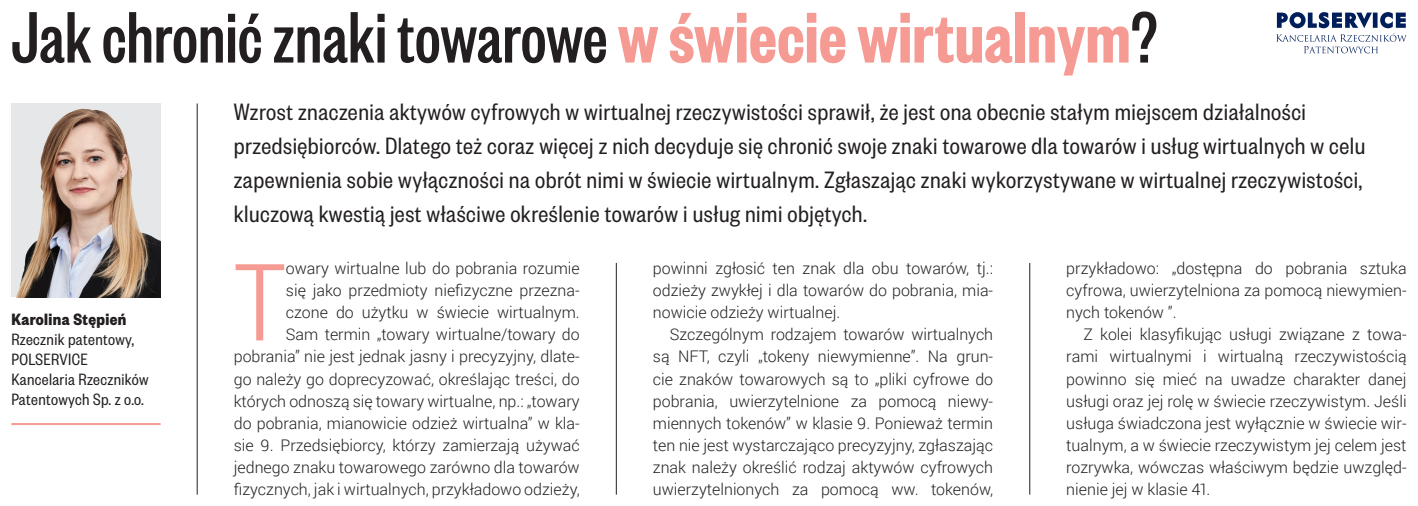
<style>
.page{position:relative;width:1418px;height:506px;background:#fff}
.page>*{position:absolute;margin:0;border:0;box-sizing:border-box;transform-origin:0 0}
.t1{font:300 120.8px "Founders Grotesk Cond";color:#f69b93}
.t2{font:500 80px "Founders Grotesk X Cond";letter-spacing:.01em;color:#231f20}
.t3{font:26px/34px "Founders Grotesk Cond";letter-spacing:.02em;color:#231f20}
.t4{font:18px/20px "Founders Grotesk Cond";letter-spacing:.02em;color:#231f20}
.t5{font:700 18px "Founders Grotesk Cond";letter-spacing:.02em;color:#231f20}
.t6{font:300 16px/22px "Roboto";color:#231f20;text-align:justify}
.s1{font-weight:600;color:#f69b93}
</style>
<div class="page">
<hr style="left:11px;top:422px;width:150px;height:2px;background:#f69b93">
<img style="left:11px;top:103px;width:150px;height:194px">
<hr style="left:616px;top:263px;width:1px;height:231px;background:#231f20">
<hr style="left:1029px;top:263px;width:1px;height:231px;background:#231f20">
<hr style="left:197px;top:103px;width:1px;height:391px;background:#231f20">
<svg style="left:1276px;top:12px;width:130px;height:41px"></svg>
<h2 class="t2" style="left:11px;top:-9px;width:1147px">Jak chronić znaki towarowe <span class="s1">w świecie wirtualnym</span>?</h2>
<p class="t5" style="left:11px;top:307px;width:116px">Karolina Stępień</p>
<p class="t4" style="left:11px;top:328px;width:139px">Rzecznik patentowy,<br>POLSERVICE<br>Kancelaria Rzeczników<br>Patentowych Sp. z o.o.</p>
<p class="t3" style="left:234px;top:94px;width:1133px">Wzrost znaczenia aktywów cyfrowych w wirtualnej rzeczywistości sprawił, że jest ona obecnie stałym miejscem działalności przedsiębiorców. Dlatego też coraz więcej z nich decyduje się chronić swoje znaki towarowe dla towarów i usług wirtualnych w celu zapewnienia sobie wyłączności na obrót nimi w świecie wirtualnym. Zgłaszając znaki wykorzystywane w wirtualnej rzeczywistości, kluczową kwestią jest właściwe określenie towarów i usług nimi objętych.</p>
<p class="t6" style="left:234px;top:257px;width:347px;text-align:right">owary wirtualne lub do pobrania rozumie<br>się jako przedmioty niefizyczne przezna-<br>czone do użytku w świecie wirtualnym.<br>Sam termin „towary wirtualne/towary do pobrania” nie jest jednak jasny i precyzyjny, dlate&shy;go należy go doprecyzować, określając treści, do których odnoszą się towary wirtualne, np.: „towary do pobrania, mianowicie odzież wirtualna” w kla&shy;sie 9. Przedsiębiorcy, którzy zamierzają używać jednego znaku towarowego zarówno dla towarów fizycznych, jak i wirtualnych, przykładowo odzieży,</p>
<p class="t6" style="left:653px;top:257px;width:342px">powinni zgłosić ten znak dla obu towarów, tj.: odzieży zwykłej i dla towarów do pobrania, mia&shy;nowicie odzieży wirtualnej.</p>
<h1 class="t1" style="left:234px;top:235px;width:54px">T</h1>
<p class="t6" style="left:653px;top:323px;width:342px;text-indent:17px">Szczególnym rodzajem towarów wirtualnych są NFT, czyli „tokeny niewymienne”. Na grun&shy;cie znaków towarowych są to „pliki cyfrowe do pobrania, uwierzytelnione za pomocą niewy&shy;miennych tokenów” w klasie 9. Ponieważ termin ten nie jest wystarczająco precyzyjny, zgłaszając znak należy określić rodzaj aktywów cyfrowych uwierzytelnionych za pomocą ww. tokenów,</p>
<p class="t6" style="left:1066px;top:257px;width:342px">przykładowo: „dostępna do pobrania sztuka cyfrowa, uwierzytelniona za pomocą niewymien&shy;nych tokenów ”.</p>
<p class="t6" style="left:1066px;top:323px;width:342px;text-indent:17px">Z kolei klasyfikując usługi związane z towa&shy;rami wirtualnymi i wirtualną rzeczywistością powinno się mieć na uwadze charakter danej usługi oraz jej rolę w świecie rzeczywistym. Jeśli usługa świadczona jest wyłącznie w świecie wir&shy;tualnym, a w świecie rzeczywistym jej celem jest rozrywka, wówczas właściwym będzie uwzględ&shy;nienie jej w klasie 41.</p>
</div>
